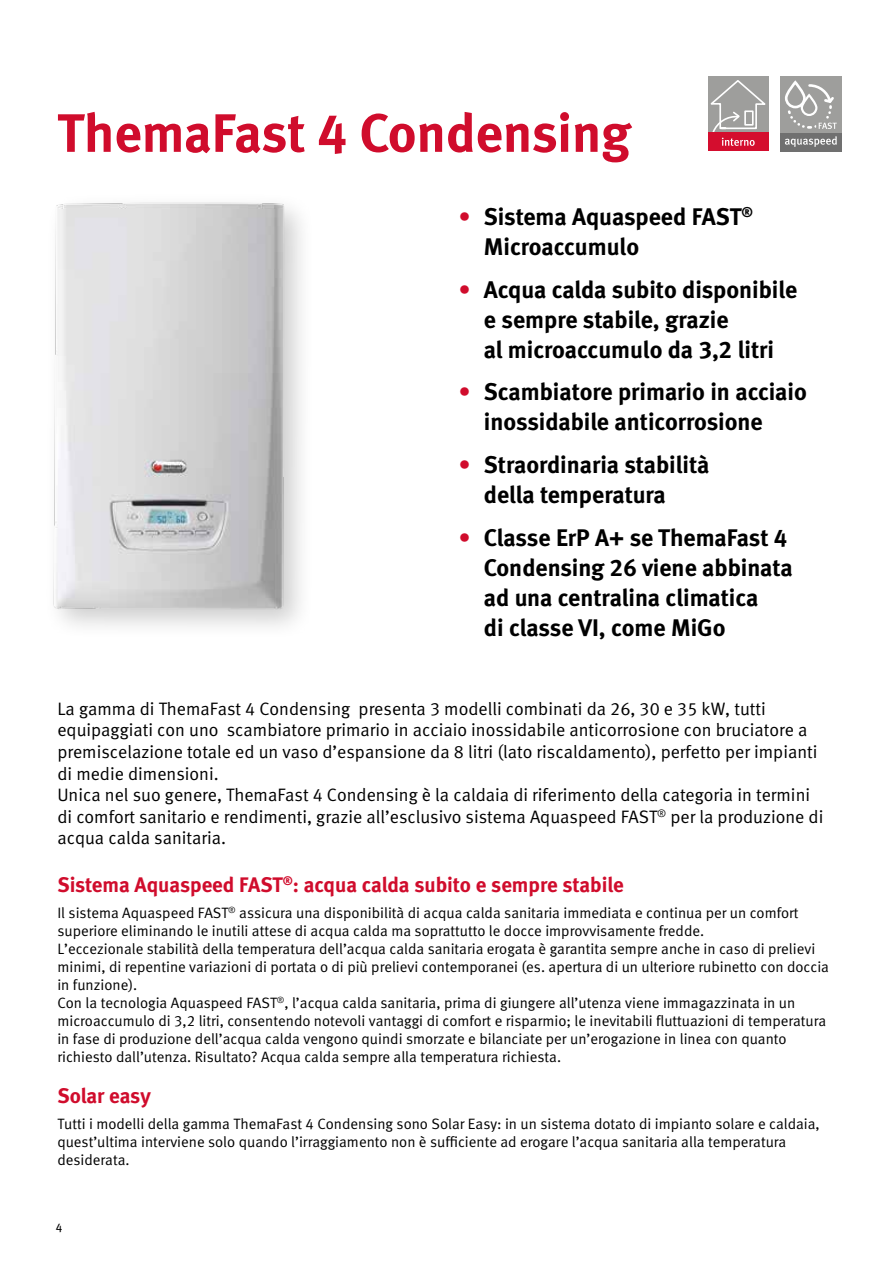
<style>
.page{position:relative;width:893px;height:1263px;background:#fff}
.page>*{position:absolute;margin:0;border:0;box-sizing:border-box;transform-origin:0 0}
.t1{font:54px "Meta Bold LF";color:#d00c2c}
.t2{font:24px/30px "Meta Bold LF";color:#000}
.t3{font:21px "Meta Bold LF";letter-spacing:-.005em;color:#d00c2c}
.t4{font:18px/21.6px "Meta Normal LF";color:#000}
.t5{font:15px/18px "Meta Normal LF";color:#000}
.t6{font:12px "Meta Pro";color:#000}
.s1{font-family:"Meta Normal LF";color:#d00c2c}
</style>
<div class="page">
<img style="left:53px;top:202px;width:245px;height:422px">
<div style="left:708px;top:77px;width:60px;height:55px;background:#9e9e9c"></div>
<svg style="left:710px;top:79px;width:59px;height:53px"></svg>
<div style="left:708px;top:132px;width:60px;height:19px;background:#d40d2e"></div>
<svg style="left:722px;top:138px;width:33px;height:8px"></svg>
<div style="left:780px;top:77px;width:62px;height:75px;background:#707070"></div>
<div style="left:780px;top:77px;width:62px;height:56px;background:#9e9e9c"></div>
<div style="left:785px;top:81px;width:21px;height:27px;border:3px solid #fff;border-radius:9px"></div>
<svg style="left:785px;top:83px;width:52px;height:64px"></svg>
<h1 class="t1" style="left:57px;top:101px;width:575px">ThemaFast 4 Condensing</h1>
<h2 class="t2" style="left:484px;top:201px;width:271px;text-indent:-26px"><span class="s1">•</span> Sistema Aquaspeed FAST<sup>®<br></sup>Microaccumulo</h2>
<h2 class="t2" style="left:484px;top:274px;width:315px;text-indent:-26px"><span class="s1">•</span> Acqua calda subito disponibile e sempre stabile, grazie<br>al microaccumulo da 3,2 litri</h2>
<h2 class="t2" style="left:484px;top:377px;width:325px;text-indent:-26px"><span class="s1">•</span> Scambiatore primario in acciaio inossidabile anticorrosione</h2>
<h2 class="t2" style="left:484px;top:450px;width:227px;text-indent:-26px"><span class="s1">•</span> Straordinaria stabilità della temperatura</h2>
<h2 class="t2" style="left:484px;top:522px;width:310px;text-indent:-26px"><span class="s1">•</span> Classe ErP A+ se ThemaFast 4<br>Condensing 26 viene abbinata ad una centralina climatica<br>di classe VI, come MiGo</h2>
<p class="t4" style="left:57px;top:697px;width:767px">La gamma di ThemaFast 4 Condensing presenta 3 modelli combinati da 26, 30 e 35 kW, tutti equipaggiati con uno scambiatore primario in acciaio inossidabile anticorrosione con bruciatore a premiscelazione totale ed un vaso d’espansione da 8 litri (lato riscaldamento), perfetto per impianti di medie dimensioni.<br>Unica nel suo genere, ThemaFast 4 Condensing è la caldaia di riferimento della categoria in termini di comfort sanitario e rendimenti, grazie all’esclusivo sistema Aquaspeed FAST<sup>®</sup> per la produzione di acqua calda sanitaria.</p>
<h3 class="t3" style="left:57px;top:872px;width:568px">Sistema Aquaspeed FAST<sup>®</sup>: acqua calda subito e sempre stabile</h3>
<p class="t5" style="left:57px;top:904px;width:773px">Il sistema Aquaspeed FAST<sup>®</sup> assicura una disponibilità di acqua calda sanitaria immediata e continua per un comfort superiore eliminando le inutili attese di acqua calda ma soprattutto le docce improvvisamente fredde.<br>L’eccezionale stabilità della temperatura dell’acqua calda sanitaria erogata è garantita sempre anche in caso di prelievi minimi, di repentine variazioni di portata o di più prelievi contemporanei (es. apertura di un ulteriore rubinetto con doccia in funzione).<br>Con la tecnologia Aquaspeed FAST<sup>®</sup>, l’acqua calda sanitaria, prima di giungere all’utenza viene immagazzinata in un microaccumulo di 3,2 litri, consentendo notevoli vantaggi di comfort e risparmio; le inevitabili fluttuazioni di temperatura in fase di produzione dell’acqua calda vengono quindi smorzate e bilanciate per un’erogazione in linea con quanto richiesto dall’utenza. Risultato? Acqua calda sempre alla temperatura richiesta.</p>
<h3 class="t3" style="left:57px;top:1083px;width:95px">Solar easy</h3>
<p class="t5" style="left:57px;top:1115px;width:764px">Tutti i modelli della gamma ThemaFast 4 Condensing sono Solar Easy: in un sistema dotato di impianto solare e caldaia, quest’ultima interviene solo quando l’irraggiamento non è sufficiente ad erogare l’acqua sanitaria alla temperatura desiderata.</p>
<p class="t6" style="left:56px;top:1218px;width:8px">4</p>
</div>
